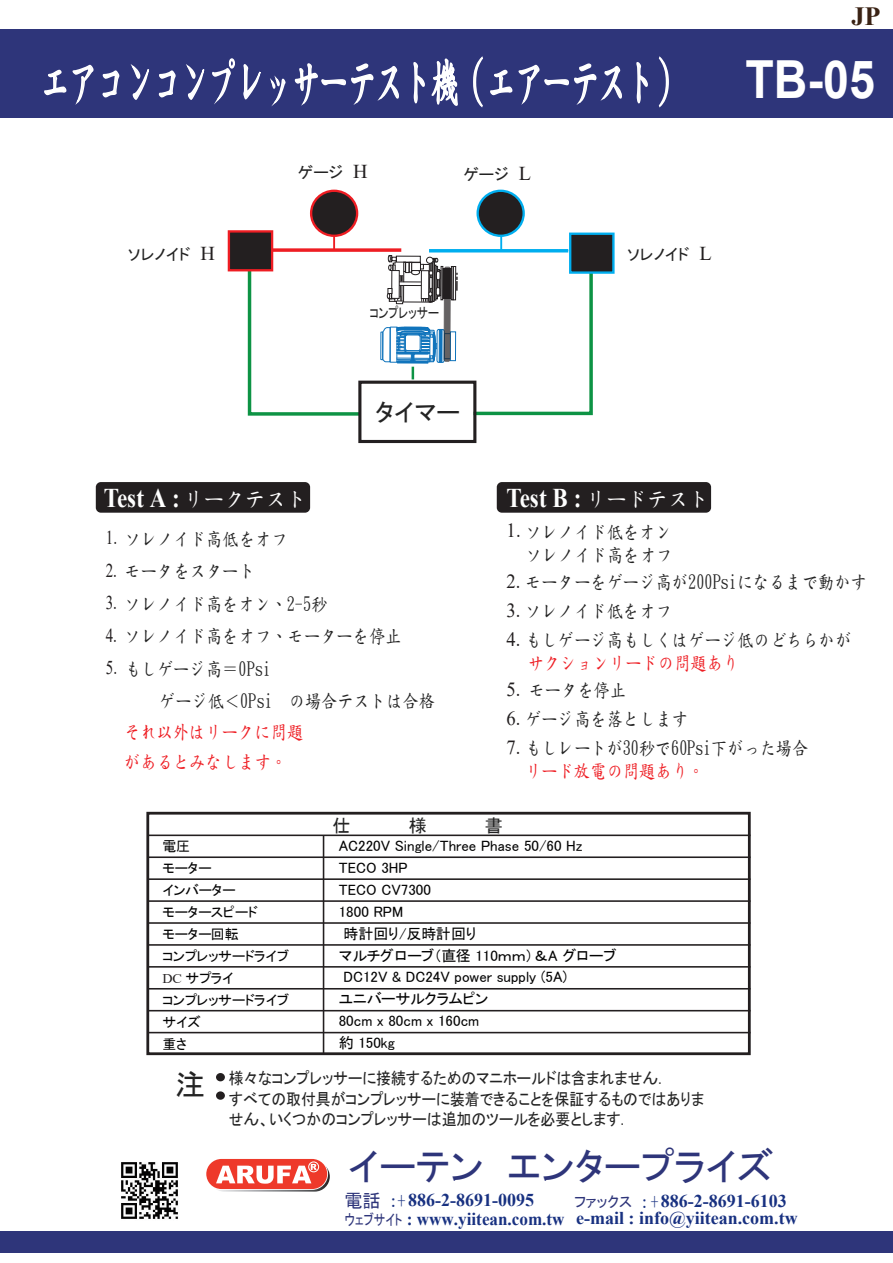
<style>
.page{position:relative;width:893px;height:1263px;background:#fff}
.page>*{position:absolute;margin:0;border:0;box-sizing:border-box;transform-origin:0 0}
.t1{font:52.8px "MS Mincho";color:#fff;scale:.52 1}
.t2{font:700 52.5px "Arial";color:#fff;scale:.89 1}
.t3{font:38.25px "MS P Gothic";letter-spacing:.005em;color:#2e357a}
.t4{font:29.85px "MS P Gothic";color:#232323}
.t5{font:700 27px "Times New Roman";letter-spacing:-.01em;color:#fff;scale:.85 1}
.t6{font:700 26.25px "Times New Roman";color:#3a2214}
.t7{font:24.6px "MS P Gothic";color:#232323}
.t8{font:22.5px "MS Mincho";color:#fff;scale:.91 1}
.t9{font:19.5px/32.5px "MS Mincho";color:#232323;scale:.83 1}
.t10{font:19.5px/29.4px "MS Mincho";color:#ee1d23;scale:.83 1}
.t11{font:700 18px/17.4px "Times New Roman";color:#183181}
.t12{font:18px "MS P Gothic";color:#232323}
.t13{font:16.5px/20.4px "MS P Gothic";color:#232323;scale:.9 1}
.t14{font:15.9px "MS P Gothic";letter-spacing:.005em;color:#232323}
.t15{font:15px "MS P Gothic";color:#030303}
.t16{font:15px "MS P Gothic";letter-spacing:-.02em;color:#030303}
.t17{font:14.7px "MS P Gothic";color:#232323;scale:.77 1}
.t18{font:13.8px/21.9px "MS P Gothic";color:#030303}
.s1{font-family:"Times New Roman";font-size:19.65px;color:#231f20}
.s2{font-family:"MS Mincho";font-weight:400;font-size:22.5px}
.s3{font-family:"Times New Roman";color:#231f20}
.s4{font-family:"Times New Roman";font-size:19.95px;color:#231f20}
.s5{font-family:"Times New Roman";font-size:13.2px;color:#231f20}
.s6{font-family:"MS P Gothic";font-weight:400;color:#2e357a}
.s7{font-family:"Arno Pro Caption";font-weight:400;font-size:17.55px}
.s8{font-family:"MS P Gothic";font-weight:400;font-size:15px;color:#2e357a}
</style>
<div class="page">
<div style="left:0;top:30px;width:893px;height:88px;background:#2e357a"></div>
<div style="left:96px;top:482px;width:214px;height:31px;background:#231f20;border-radius:5px"></div>
<div style="left:497px;top:482px;width:214px;height:31px;background:#231f20;border-radius:5px"></div>
<div style="left:146px;top:812px;width:605px;height:243px;border:3px solid #231f20"></div>
<hr style="left:149px;top:834px;width:601px;height:2px;background:#231f20">
<hr style="left:149px;top:856px;width:601px;height:2px;background:#231f20">
<hr style="left:149px;top:878px;width:601px;height:2px;background:#231f20">
<hr style="left:149px;top:900px;width:601px;height:2px;background:#231f20">
<hr style="left:149px;top:922px;width:601px;height:2px;background:#231f20">
<hr style="left:149px;top:944px;width:601px;height:2px;background:#231f20">
<hr style="left:149px;top:966px;width:601px;height:2px;background:#231f20">
<hr style="left:149px;top:988px;width:601px;height:1px;background:#231f20">
<hr style="left:149px;top:1010px;width:601px;height:1px;background:#231f20">
<hr style="left:149px;top:1032px;width:601px;height:1px;background:#231f20">
<hr style="left:323px;top:836px;width:1px;height:218px;background:#231f20">
<div style="left:216px;top:1073px;width:9px;height:8px;background:#231f20;border-radius:50%"></div>
<div style="left:216px;top:1091px;width:9px;height:9px;background:#231f20;border-radius:50%"></div>
<svg style="left:246px;top:265px;width:118px;height:151px"></svg>
<svg style="left:470px;top:274px;width:123px;height:143px"></svg>
<div style="left:451px;top:266px;width:2px;height:34px;border:1px solid #231f20"></div>
<div style="left:453px;top:266px;width:3px;height:34px;border:1px solid #231f20"></div>
<svg style="left:456px;top:273px;width:2px;height:18px"></svg>
<div style="left:443px;top:268px;width:8px;height:31px;border:1px solid #231f20"></div>
<div style="left:381px;top:332px;width:2px;height:28px;border:1px solid #1074bc"></div>
<div style="left:450px;top:332px;width:6px;height:29px;border:1px solid #1074bc"></div>
<svg style="left:382px;top:248px;width:68px;height:196px"></svg>
<div style="left:358px;top:381px;width:118px;height:62px;border:3px solid #231f20"></div>
<hr style="left:429px;top:249px;width:139px;height:3px;background:#00aeef">
<svg style="left:273px;top:248px;width:128px;height:4px"></svg>
<div style="left:228px;top:230px;width:45px;height:41px;background:#231f20;border:2px solid #ee1d23"></div>
<div style="left:569px;top:233px;width:46px;height:41px;background:#231f20;border:2px solid #00aeef"></div>
<hr style="left:333px;top:224px;width:2px;height:26px;background:#ee1d23">
<hr style="left:500px;top:224px;width:2px;height:27px;background:#00aeef">
<div style="left:478px;top:191px;width:46px;height:45px;background:#231f20;border-radius:50%"></div>
<div style="left:476px;top:190px;width:49px;height:47px;border:2px solid #00aeef;border-radius:50%"></div>
<div style="left:311px;top:191px;width:46px;height:45px;background:#231f20;border-radius:50%"></div>
<div style="left:310px;top:190px;width:48px;height:47px;border:2px solid #ee1d23;border-radius:50%"></div>
<div style="left:0;top:1231px;width:893px;height:21px;background:#2e357a"></div>
<svg style="left:44px;top:64px;width:50px;height:41px"></svg>
<svg style="left:102px;top:70px;width:18px;height:28px"></svg>
<svg style="left:130px;top:64px;width:46px;height:36px"></svg>
<svg style="left:186px;top:58px;width:49px;height:47px"></svg>
<svg style="left:243px;top:64px;width:43px;height:42px"></svg>
<svg style="left:294px;top:63px;width:105px;height:43px"></svg>
<svg style="left:413px;top:58px;width:45px;height:48px"></svg>
<svg style="left:473px;top:56px;width:149px;height:52px"></svg>
<svg style="left:636px;top:62px;width:12px;height:42px"></svg>
<svg style="left:658px;top:56px;width:11px;height:52px"></svg>
<svg style="left:209px;top:1161px;width:121px;height:30px"></svg>
<div style="left:205px;top:1158px;width:123px;height:32px;border:2px solid #fff;border-radius:15px"></div>
<div style="left:206px;top:1159px;width:121px;height:30px;background:#ee392a;border-radius:15px"></div>
<svg style="left:216px;top:1164px;width:101px;height:20px"></svg>
<div style="left:308px;top:1161px;width:11px;height:11px;border:1px solid #fff;border-radius:50%"></div>
<img style="left:121px;top:1162px;width:57px;height:57px">
<h1 class="t1" style="left:42px;top:56px;width:1233px">エアコンコンプレッサーテスト機（エアーテスト）</h1>
<p class="t14" style="left:298px;top:164px;width:71px">ゲージ <span class="s1">H</span></p>
<p class="t14" style="left:463px;top:166px;width:69px">ゲージ <span class="s1">L</span></p>
<p class="t14" style="left:128px;top:246px;width:89px">ソレノイド <span class="s1">H</span></p>
<p class="t14" style="left:627px;top:246px;width:86px">ソレノイド <span class="s1">L</span></p>
<p class="t17" style="left:370px;top:305px;width:91px">コンプレッサー</p>
<p class="t7" style="left:375px;top:400px;width:86px">タイマー</p>
<h3 class="t5" style="left:104px;top:478px;width:240px">Test A : <span class="s2">リークテスト</span></h3>
<h3 class="t5" style="left:507px;top:478px;width:89px">Test B :</h3>
<p class="t8" style="left:586px;top:488px;width:137px">リードテスト</p>
<h3 class="t6" style="left:851px;top:-3px;width:31px">JP</h3>
<h2 class="t2" style="left:745px;top:42px;width:147px">TB-05</h2>
<p class="t9" style="left:106px;top:522px;width:220px"><span class="s3">1.</span> ソレノイド高低をオフ</p>
<p class="t9" style="left:106px;top:555px;width:181px"><span class="s3">2.</span> モータをスタート</p>
<p class="t9" style="left:106px;top:587px;width:268px"><span class="s3">3.</span> ソレノイド高をオン、2-5秒</p>
<p class="t9" style="left:106px;top:620px;width:358px"><span class="s3">4.</span> ソレノイド高をオフ、モーターを停止</p>
<p class="t9" style="left:159px;top:652px;width:334px;text-indent:-53px"><span class="s3">5.</span> もしゲージ高＝0Psi<br>ゲージ低＜0Psi の場合テストは合格</p>
<p class="t10" style="left:124px;top:717px;width:217px">それ以外はリークに問題があるとみなします。</p>
<p class="t9" style="left:507px;top:520px;width:201px;line-height:23.4px;text-align:right"><span class="s4">1.</span> ソレノイド低をオンソレノイド高をオフ</p>
<p class="t9" style="left:507px;top:566px;width:435px"><span class="s4">2.</span> モーターをゲージ高が200Psiになるまで動かす</p>
<p class="t9" style="left:507px;top:595px;width:201px"><span class="s4">3.</span> ソレノイド低をオフ</p>
<p class="t9" style="left:507px;top:623px;width:417px"><span class="s4">4.</span> もしゲージ高もしくはゲージ低のどちらかが</p>
<p class="t9" style="left:507px;top:674px;width:146px"><span class="s4">5.</span> モータを停止</p>
<p class="t9" style="left:507px;top:703px;width:220px"><span class="s4">6.</span> ゲージ高を落とします</p>
<p class="t9" style="left:507px;top:731px;width:365px"><span class="s4">7.</span> もしレートが30秒で60Psi下がった場合</p>
<p class="t10" style="left:528px;top:648px;width:256px">サクションリードの問題あり</p>
<p class="t10" style="left:525px;top:756px;width:217px">リード放電の問題あり。</p>
<p class="t18" style="left:162px;top:835px;width:128px">電圧<br>モーター<br>インバーター<br>モータースピード<br>モーター回転<br>コンプレッサードライブ<br><span class="s5">DC</span> サプライ<br>コンプレッサードライブサイズ<br>重さ</p>
<p class="t12" style="left:333px;top:816px;width:20px">仕</p>
<p class="t12" style="left:409px;top:816px;width:20px">様</p>
<p class="t12" style="left:485px;top:816px;width:20px">書</p>
<p class="t15" style="left:339px;top:838px;width:245px">AC220V Single/Three Phase 50/60 Hz</p>
<p class="t15" style="left:339px;top:860px;width:70px">TECO 3HP</p>
<p class="t15" style="left:339px;top:882px;width:94px">TECO CV7300</p>
<p class="t15" style="left:339px;top:904px;width:66px">1800 RPM</p>
<p class="t15" style="left:343px;top:926px;width:135px">時計回り/反時計回り</p>
<p class="t15" style="left:339px;top:948px;width:279px">マルチグローブ（直径 110ｍｍ）＆A グローブ</p>
<p class="t15" style="left:343px;top:969px;width:225px">DC12V &amp; DC24V power supply (5A)</p>
<p class="t16" style="left:339px;top:991px;width:151px">ユニバーサルクラムピン</p>
<p class="t15" style="left:339px;top:1013px;width:142px">80cm x 80cm x 160cm</p>
<p class="t15" style="left:339px;top:1035px;width:58px">約 150kg</p>
<h3 class="t4" style="left:175px;top:1070px;width:31px">注</h3>
<p class="t13" style="left:229px;top:1068px;width:530px">様々なコンプレッサーに接続するためのマニホールドは含まれません.<br>すべての取付具がコンプレッサーに装着できることを保証するものではありません、いくつかのコンプレッサーは追加のツールを必要とします.</p>
<h3 class="t3" style="left:348px;top:1147px;width:428px">イーテン エンタープライズ</h3>
<p class="t11" style="left:344px;top:1191px;width:191px"><span class="s6">電話</span> <span class="s7">: +</span>886-2-8691-0095</p>
<p class="t11" style="left:345px;top:1191px;width:455px;text-indent:230px"><span class="s8">ファックス</span> <span class="s7">: +</span>886-2-8691-6103<span class="s8">ウェブサイト</span> : www.yiitean.com.tw e-mail : info@yiitean.com.tw</p>
</div>
